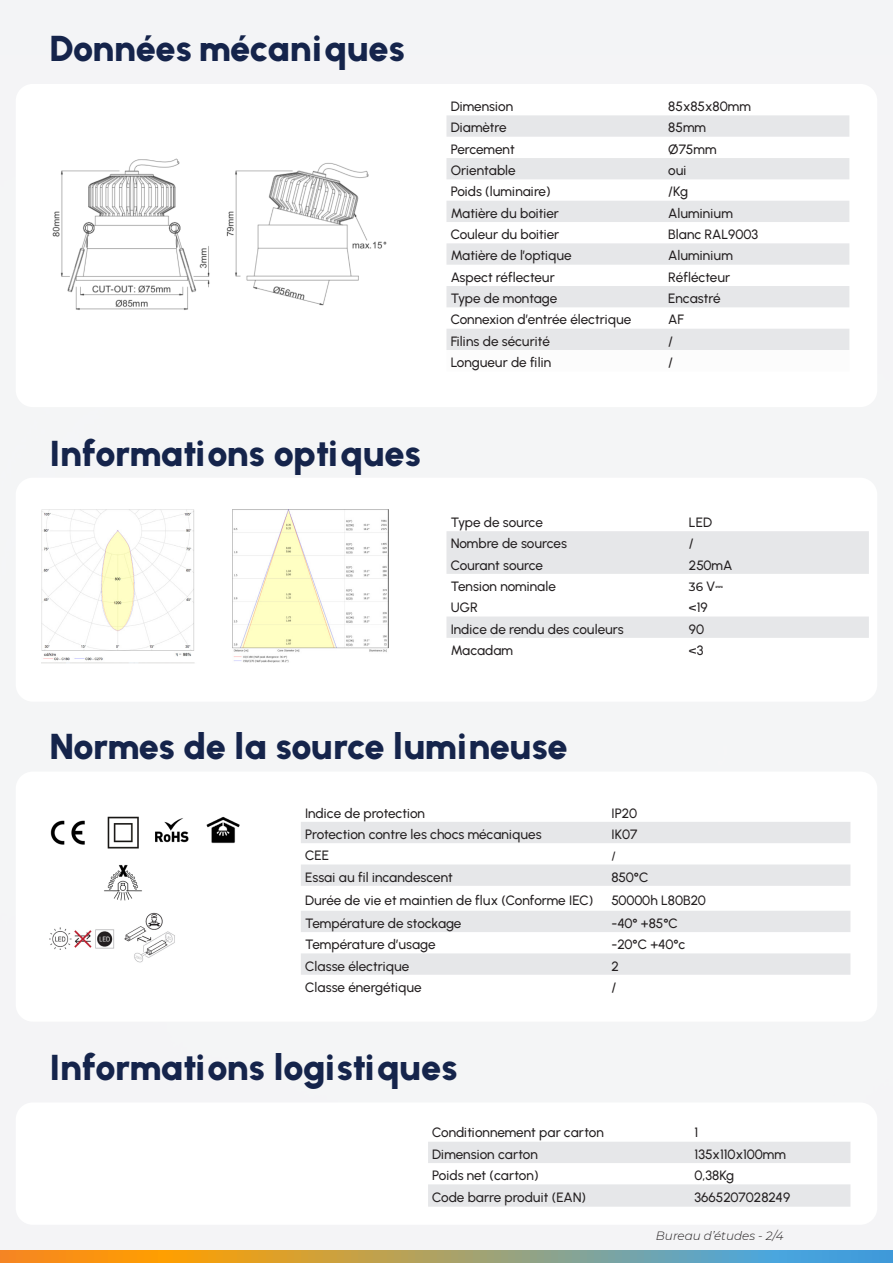
<style>
.page{position:relative;width:893px;height:1263px;background:#f4f5f6}
.page>*{position:absolute;margin:0;border:0;box-sizing:border-box;transform-origin:0 0}
.t1{font:900 36px "Urbanist";letter-spacing:-.01em;color:#15244b}
.Texte_courant{font:500 13.5px "Urbanist";letter-spacing:-.005em;color:#231f20}
.Texte_courant-2{font:italic 300 12px "Montserrat";color:#231f20}
.Texte_courant-3{font:500 12px "Montserrat";color:#231f20}
.Texte_courant-4{font:500 12px "Urbanist";color:#231f20}
.s1{font-family:"Urbanist";font-size:13.5px}
.s2{font-family:"Cambria Math";font-weight:400;font-size:13.5px}
</style>
<div class="page">
<div style="left:16px;top:84px;width:861px;height:323px;background:#fff;border-radius:17px"></div>
<div style="left:16px;top:771px;width:861px;height:251px;background:#fff;border-radius:17px"></div>
<div style="left:16px;top:478px;width:861px;height:224px;background:#fff;border-radius:17px"></div>
<div style="left:16px;top:1102px;width:861px;height:123px;background:#fff;border-radius:17px"></div>
<svg style="left:446px;top:531px;width:423px;height:107px;fill:#e6e7e9"></svg>
<svg style="left:428px;top:1142px;width:422px;height:65px"></svg>
<svg style="left:301px;top:822px;width:549px;height:153px;fill:#e6e7e9"></svg>
<div style="left:446px;top:115px;width:403px;height:22px;background:#e6e7e9"></div>
<svg style="left:446px;top:158px;width:403px;height:192px;fill:#e6e7e9"></svg>
<svg style="left:0;top:1251px;width:893px;height:12px;background:#a79e6c"></svg>
<img style="left:52px;top:158px;width:335px;height:152px">
<img style="left:104px;top:816px;width:38px;height:85px">
<img style="left:155px;top:818px;width:34px;height:25px">
<img style="left:50px;top:820px;width:35px;height:25px">
<img style="left:50px;top:928px;width:64px;height:22px">
<img style="left:124px;top:913px;width:51px;height:50px">
<img style="left:206px;top:816px;width:34px;height:28px">
<img style="left:41px;top:510px;width:154px;height:154px">
<img style="left:233px;top:510px;width:155px;height:153px">
<p class="t1" style="left:50px;top:27px;width:357px">Données mécaniques</p>
<p class="t1" style="left:50px;top:431px;width:373px">Informations optiques</p>
<p class="Texte_courant" style="left:451px;top:98px;width:64px">Dimension</p>
<p class="Texte_courant" style="left:668px;top:98px;width:84px">85x85x80mm</p>
<p class="Texte_courant" style="left:451px;top:120px;width:57px">Diamètre</p>
<p class="Texte_courant" style="left:668px;top:120px;width:39px">85mm</p>
<p class="Texte_courant" style="left:451px;top:141px;width:65px">Percement</p>
<p class="Texte_courant" style="left:668px;top:141px;width:50px">Ø75mm</p>
<p class="Texte_courant" style="left:451px;top:162px;width:66px">Orientable</p>
<p class="Texte_courant" style="left:668px;top:162px;width:20px">oui</p>
<p class="Texte_courant" style="left:451px;top:184px;width:101px">Poids (luminaire)</p>
<p class="Texte_courant" style="left:668px;top:184px;width:21px">/Kg</p>
<p class="Texte_courant" style="left:451px;top:205px;width:110px">Matière du boitier</p>
<p class="Texte_courant" style="left:668px;top:205px;width:66px">Aluminium</p>
<p class="Texte_courant" style="left:451px;top:226px;width:110px">Couleur du boitier</p>
<p class="Texte_courant" style="left:668px;top:226px;width:91px">Blanc RAL9003</p>
<p class="Texte_courant" style="left:451px;top:248px;width:122px">Matière de l’optique</p>
<p class="Texte_courant" style="left:668px;top:248px;width:66px">Aluminium</p>
<p class="Texte_courant" style="left:451px;top:269px;width:106px">Aspect réflecteur</p>
<p class="Texte_courant" style="left:668px;top:269px;width:63px">Réflécteur</p>
<p class="Texte_courant" style="left:451px;top:290px;width:108px">Type de montage</p>
<p class="Texte_courant" style="left:668px;top:290px;width:54px">Encastré</p>
<p class="Texte_courant" style="left:451px;top:312px;width:182px">Connexion d’entrée électrique</p>
<p class="Texte_courant" style="left:668px;top:312px;width:17px">AF</p>
<p class="Texte_courant" style="left:451px;top:333px;width:101px">Filins de sécurité</p>
<p class="Texte_courant" style="left:668px;top:333px;width:6px">/</p>
<p class="Texte_courant" style="left:451px;top:354px;width:102px">Longueur de filin</p>
<p class="Texte_courant" style="left:668px;top:354px;width:6px">/</p>
<p class="Texte_courant" style="left:451px;top:514px;width:94px">Type de source</p>
<p class="Texte_courant" style="left:689px;top:514px;width:25px">LED</p>
<p class="Texte_courant" style="left:451px;top:535px;width:118px">Nombre de sources</p>
<p class="Texte_courant" style="left:689px;top:535px;width:6px">/</p>
<p class="Texte_courant" style="left:451px;top:557px;width:94px">Courant source</p>
<p class="Texte_courant" style="left:689px;top:557px;width:45px">250mA</p>
<p class="Texte_courant" style="left:451px;top:578px;width:107px">Tension nominale</p>
<p class="Texte_courant-3" style="left:689px;top:578px;width:36px">36 <span class="s1">V</span><span class="s2">⎓</span></p>
<p class="Texte_courant" style="left:451px;top:599px;width:29px">UGR</p>
<p class="Texte_courant" style="left:689px;top:599px;width:20px">&lt;19</p>
<p class="Texte_courant" style="left:451px;top:621px;width:175px">Indice de rendu des couleurs</p>
<p class="Texte_courant" style="left:689px;top:621px;width:17px">90</p>
<p class="Texte_courant" style="left:451px;top:642px;width:64px">Macadam</p>
<p class="Texte_courant" style="left:689px;top:642px;width:16px">&lt;3</p>
<p class="t1" style="left:50px;top:725px;width:519px">Normes de la source lumineuse</p>
<p class="Texte_courant" style="left:305px;top:805px;width:122px">Indice de protection</p>
<p class="Texte_courant" style="left:611px;top:805px;width:27px">IP20</p>
<p class="Texte_courant" style="left:305px;top:826px;width:238px">Protection contre les chocs mécaniques</p>
<p class="Texte_courant" style="left:611px;top:826px;width:28px">IK07</p>
<p class="Texte_courant" style="left:305px;top:847px;width:26px">CEE</p>
<p class="Texte_courant-4" style="left:611px;top:848px;width:6px">/</p>
<p class="Texte_courant" style="left:305px;top:869px;width:149px">Essai au fil incandescent</p>
<p class="Texte_courant" style="left:611px;top:869px;width:38px">850°C</p>
<p class="Texte_courant" style="left:305px;top:892px;width:290px">Durée de vie et maintien de flux (Conforme IEC)</p>
<p class="Texte_courant" style="left:611px;top:892px;width:96px">50000h L80B20</p>
<p class="Texte_courant" style="left:305px;top:915px;width:158px">Température de stockage</p>
<p class="Texte_courant" style="left:611px;top:915px;width:68px">-40° +85°C</p>
<p class="Texte_courant" style="left:305px;top:936px;width:132px">Température d’usage</p>
<p class="Texte_courant" style="left:611px;top:936px;width:75px">-20°C +40°c</p>
<p class="Texte_courant" style="left:305px;top:958px;width:106px">Classe électrique</p>
<p class="Texte_courant" style="left:611px;top:958px;width:9px">2</p>
<p class="Texte_courant" style="left:305px;top:979px;width:118px">Classe énergétique</p>
<p class="Texte_courant" style="left:611px;top:979px;width:6px">/</p>
<p class="t1" style="left:50px;top:1045px;width:409px">Informations logistiques</p>
<p class="Texte_courant" style="left:432px;top:1124px;width:173px">Conditionnement par carton</p>
<p class="Texte_courant" style="left:694px;top:1124px;width:5px">1</p>
<p class="Texte_courant" style="left:432px;top:1146px;width:107px">Dimension carton</p>
<p class="Texte_courant" style="left:694px;top:1146px;width:93px">135x110x100mm</p>
<p class="Texte_courant" style="left:432px;top:1167px;width:108px">Poids net (carton)</p>
<p class="Texte_courant" style="left:694px;top:1167px;width:41px">0,38Kg</p>
<p class="Texte_courant" style="left:432px;top:1189px;width:155px">Code barre produit (EAN)</p>
<p class="Texte_courant" style="left:694px;top:1189px;width:97px">3665207028249</p>
<p class="Texte_courant-2" style="left:656px;top:1228px;width:129px">Bureau d’études - 2/4</p>
</div>
